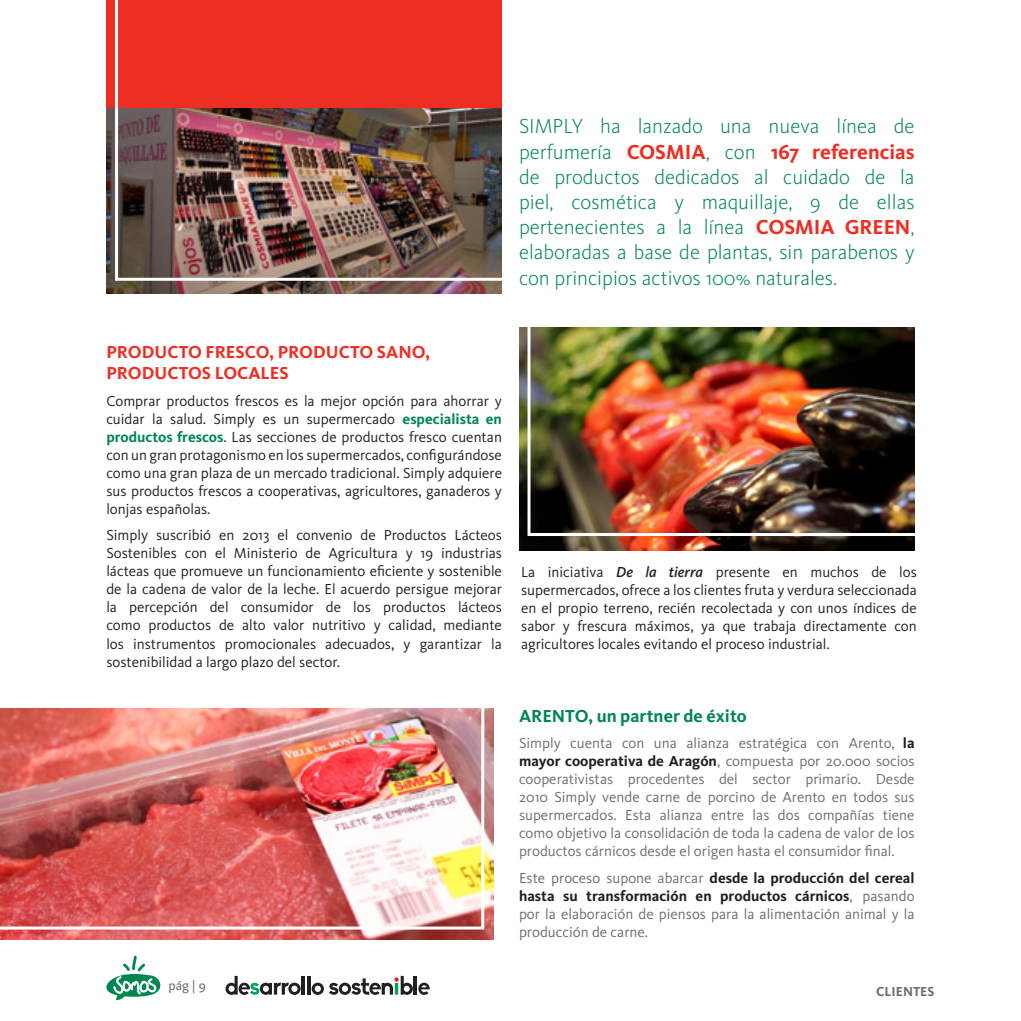
<style>
.page{position:relative;width:1021px;height:1021px;background:#fff}
.page>*{position:absolute;margin:0;border:0;box-sizing:border-box;transform-origin:0 0}
.t1{font:300 21px/25.2px "Kievit OT";color:#008751;text-align:justify}
.t2{font:700 18px/21.6px "Kievit OT";color:#ee2e22}
.t3{font:700 18px "Kievit OT";color:#008751}
.t4{font:15px/18px "Kievit OT";color:#231f20;text-align:justify}
.t5{font:15px/18px "Kievit OT";color:#6c6d70;text-align:justify}
.t6{font:700 13.5px "Kievit OT";color:#6c6d70}
.t7{font:13.5px "Kievit OT";color:#6c6d70}
.s1{font-weight:700;color:#ee2e22}
.s2{font-weight:700;color:#008751}
.s3{font-weight:500;font-style:italic}
.s4{font-weight:700;color:#231f20}
</style>
<div class="page">
<svg style="left:106px;top:955px;width:55px;height:46px"></svg>
<svg style="left:225px;top:975px;width:75px;height:19px"></svg>
<hr style="left:301px;top:975px;width:4px;height:19px;background:#231f20">
<hr style="left:307px;top:975px;width:3px;height:19px;background:#231f20">
<svg style="left:312px;top:975px;width:118px;height:19px"></svg>
<img style="left:519px;top:327px;width:395px;height:223px">
<img style="left:0;top:708px;width:493px;height:231px">
<img style="left:106px;top:108px;width:396px;height:185px">
<img style="left:115px;top:0;width:387px;height:281px">
<img style="left:527px;top:327px;width:388px;height:209px">
<img style="left:0;top:708px;width:484px;height:221px">
<p class="t1" style="left:519px;top:114px;width:397px">SIMPLY ha lanzado una nueva línea de perfumería <span class="s1">COSMIA</span>, con <span class="s1">167 referencias </span>de productos dedicados al cuidado de la piel, cosmética y maquillaje, 9 de ellas pertenecientes a la línea <span class="s1">COSMIA GREEN</span>, elaboradas a base de plantas, sin parabenos y con principios activos 100% naturales.</p>
<p class="t2" style="left:106px;top:341px;width:325px">PRODUCTO FRESCO, PRODUCTO SANO,<br>PRODUCTOS LOCALES</p>
<p class="t4" style="left:106px;top:392px;width:397px">Comprar productos frescos es la mejor opción para ahorrar y cuidar la salud. Simply es un supermercado <span class="s2">especialista en productos frescos</span>. Las secciones de productos fresco cuentan con un gran protagonismo en los supermercados, configurándose como una gran plaza de un mercado tradicional. Simply adquiere sus productos frescos a cooperativas, agricultores, ganaderos y lonjas españolas.</p>
<p class="t4" style="left:106px;top:526px;width:397px">Simply suscribió en 2013 el convenio de Productos Lácteos Sostenibles con el Ministerio de Agricultura y 19 industrias lácteas que promueve un funcionamiento eficiente y sostenible de la cadena de valor de la leche. El acuerdo persigue mejorar la percepción del consumidor de los productos lácteos como productos de alto valor nutritivo y calidad, mediante los instrumentos promocionales adecuados, y garantizar la sostenibilidad a largo plazo del sector.</p>
<p class="t4" style="left:521px;top:563px;width:397px">La iniciativa <span class="s3">De la tierra</span> presente en muchos de los supermercados, ofrece a los clientes fruta y verdura seleccionada en el propio terreno, recién recolectada y con unos índices de sabor y frescura máximos, ya que trabaja directamente con agricultores locales evitando el proceso industrial.</p>
<p class="t3" style="left:519px;top:705px;width:229px">ARENTO, un partner de éxito</p>
<p class="t5" style="left:519px;top:734px;width:397px">Simply cuenta con una alianza estratégica con Arento, <span class="s4">la mayor cooperativa de Aragón</span>, compuesta por 20.000 socios cooperativistas procedentes del sector primario. Desde 2010 Simply vende carne de porcino de Arento en todos sus supermercados. Esta alianza entre las dos compañías tiene como objetivo la consolidación de toda la cadena de valor de los productos cárnicos desde el origen hasta el consumidor final.</p>
<p class="t5" style="left:519px;top:868px;width:397px">Este proceso supone abarcar <span class="s4">desde la producción del cereal hasta su transformación en productos cárnicos</span>, pasando por la elaboración de piensos para la alimentación animal y la producción de carne.</p>
<p class="t7" style="left:168px;top:977px;width:39px">pág | 9</p>
<p class="t6" style="left:876px;top:983px;width:60px">CLIENTES</p>
</div>
